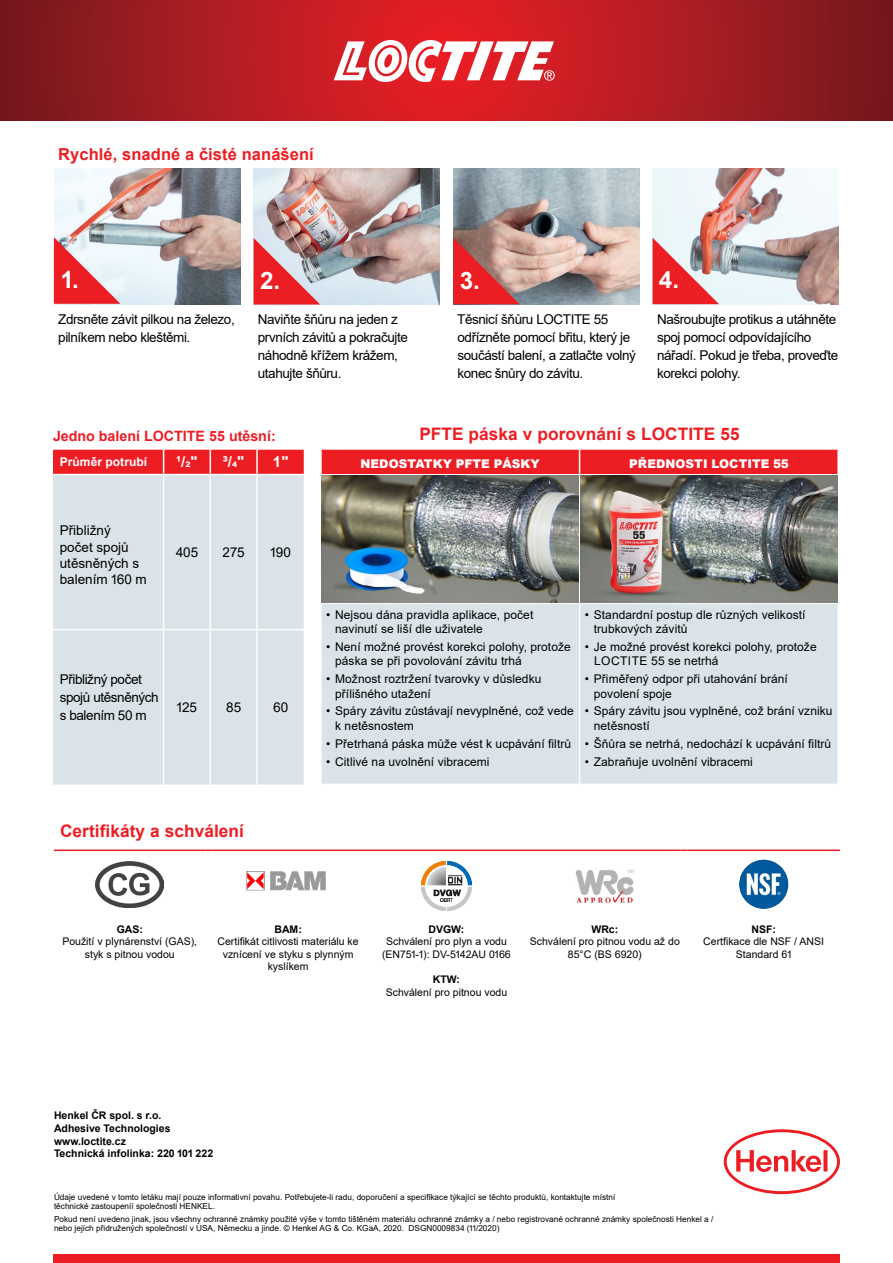
<style>
.page{position:relative;width:893px;height:1263px;background:#fff}
.page>*{position:absolute;margin:0;border:0;box-sizing:border-box;transform-origin:0 0}
.t1{font:700 24px "Arial";color:#fff}
.t2{font:700 17.25px "Arial";letter-spacing:.005em;color:#ed1d24}
.t3{font:700 16.5px "Arial";letter-spacing:.005em;color:#ed1d24}
.t4{font:700 15px "Arial";color:#fff}
.t5{font:700 14.25px "Arial";color:#ed1d24}
.t6{font:13.5px/18px "Arial";letter-spacing:-.03em;color:#000}
.t7{font:13.5px/16.2px "Arial";color:#000}
.t8{font:12px/14.4px "Arial";letter-spacing:.005em;color:#000}
.t9{font:900 12px "Arial";letter-spacing:.005em;color:#fff}
.t10{font:700 12px "Arial";letter-spacing:.005em;color:#fff}
.t11{font:10.5px/12.6px "Arial";color:#000;text-align:center}
.t12{font:700 10.5px/12.6px "Arial";color:#000}
.t13{font:8.25px/9px "Arial";color:#000}
</style>
<div class="page">
<svg style="left:724px;top:1129px;width:116px;height:65px"></svg>
<div style="left:53px;top:1254px;width:787px;height:9px;background:#ed1d24"></div>
<svg style="left:0;top:0;width:893px;height:120px;background:#aa1c21"></svg>
<svg style="left:334px;top:40px;width:221px;height:42px"></svg>
<div style="left:322px;top:604px;width:515px;height:180px;background:#dae3e8"></div>
<div style="left:321px;top:449px;width:517px;height:25px;background:#ed1d24"></div>
<hr style="left:837px;top:450px;width:2px;height:24px;background:#fff">
<hr style="left:579px;top:604px;width:1px;height:180px;background:#fff">
<img style="left:322px;top:476px;width:515px;height:126px">
<hr style="left:54px;top:849px;width:152px;height:2px;background:#ed1d24">
<svg style="left:206px;top:849px;width:6px;height:2px"></svg>
<hr style="left:212px;top:849px;width:152px;height:2px;background:#ed1d24">
<svg style="left:364px;top:849px;width:7px;height:2px"></svg>
<hr style="left:371px;top:849px;width:151px;height:2px;background:#ed1d24">
<svg style="left:522px;top:849px;width:7px;height:2px"></svg>
<hr style="left:529px;top:849px;width:152px;height:2px;background:#ed1d24">
<svg style="left:681px;top:849px;width:6px;height:2px"></svg>
<hr style="left:687px;top:849px;width:153px;height:2px;background:#ed1d24">
<img style="left:96px;top:862px;width:68px;height:45px">
<img style="left:247px;top:871px;width:79px;height:20px">
<img style="left:422px;top:861px;width:49px;height:50px">
<img style="left:575px;top:870px;width:59px;height:33px">
<img style="left:739px;top:860px;width:49px;height:49px;border-radius:25px">
<img style="left:54px;top:169px;width:186px;height:135px">
<img style="left:254px;top:169px;width:186px;height:135px">
<img style="left:453px;top:169px;width:186px;height:135px">
<img style="left:653px;top:169px;width:186px;height:135px">
<svg style="left:54px;top:237px;width:66px;height:67px"></svg>
<svg style="left:254px;top:238px;width:66px;height:66px;background:#d36b71"></svg>
<svg style="left:453px;top:238px;width:67px;height:66px;background:#d05857"></svg>
<svg style="left:652px;top:238px;width:67px;height:66px;background:#dc6f72"></svg>
<div style="left:53px;top:475px;width:251px;height:309px;background:#dae3e8"></div>
<div style="left:53px;top:450px;width:251px;height:24px;background:#ed1d24"></div>
<hr style="left:256px;top:450px;width:2px;height:24px;background:#fff">
<hr style="left:163px;top:475px;width:1px;height:154px;background:#fff">
<hr style="left:210px;top:475px;width:1px;height:154px;background:#fff">
<hr style="left:256px;top:475px;width:2px;height:154px;background:#fff">
<hr style="left:53px;top:629px;width:111px;height:1px;background:#fff">
<hr style="left:164px;top:629px;width:46px;height:1px;background:#fff">
<hr style="left:163px;top:630px;width:1px;height:154px;background:#fff">
<hr style="left:210px;top:629px;width:47px;height:1px;background:#fff">
<hr style="left:210px;top:630px;width:1px;height:154px;background:#fff">
<hr style="left:257px;top:629px;width:47px;height:1px;background:#fff">
<hr style="left:256px;top:630px;width:2px;height:154px;background:#fff">
<h3 class="t3" style="left:58px;top:143px;width:257px">Rychlé, snadné a čisté nanášení</h3>
<h1 class="t1" style="left:62px;top:263px;width:19px">1.</h1>
<h1 class="t1" style="left:260px;top:263px;width:22px">2.</h1>
<h1 class="t1" style="left:460px;top:263px;width:22px">3.</h1>
<h1 class="t1" style="left:659px;top:263px;width:22px">4.</h1>
<p class="t6" style="left:58px;top:310px;width:178px">Zdrsněte závit pilkou na železo, pilníkem nebo kleštěmi.</p>
<p class="t6" style="left:258px;top:310px;width:152px">Naviňte šňůru na jeden z prvních závitů a pokračujte náhodně křížem krážem, utahujte šňůru.</p>
<p class="t6" style="left:457px;top:310px;width:180px">Těsnicí šňůru LOCTITE 55 odřízněte pomocí břitu, který je součástí balení, a zatlačte volný konec šnůry do závitu.</p>
<p class="t6" style="left:657px;top:310px;width:183px">Našroubujte protikus a utáhněte spoj pomocí odpovídajícího nářadí. Pokud je třeba, proveďte korekci polohy.</p>
<p class="t5" style="left:53px;top:426px;width:224px">Jedno balení LOCTITE 55 utěsní:</p>
<p class="t10" style="left:60px;top:453px;width:89px">Průměr potrubí</p>
<p class="t4" style="left:176px;top:451px;width:23px">1/2"</p>
<p class="t4" style="left:223px;top:451px;width:23px">3/4"</p>
<p class="t4" style="left:273px;top:451px;width:17px">1"</p>
<p class="t7" style="left:60px;top:522px;width:89px">Přibližný počet spojů utěsněných s balením 160 m</p>
<p class="t6" style="left:176px;top:543px;width:24px">405</p>
<p class="t6" style="left:223px;top:543px;width:24px">275</p>
<p class="t6" style="left:271px;top:543px;width:22px">190</p>
<p class="t6" style="left:60px;top:670px;width:100px">Přibližný počet spojů utěsněných s balením 50 m</p>
<p class="t6" style="left:177px;top:698px;width:22px">125</p>
<p class="t6" style="left:226px;top:698px;width:17px">85</p>
<p class="t6" style="left:273px;top:698px;width:17px">60</p>
<h2 class="t2" style="left:60px;top:819px;width:186px">Certifikáty a schválení</h2>
<h2 class="t2" style="left:419px;top:421px;width:322px">PFTE páska v porovnání s LOCTITE 55</h2>
<p class="t9" style="left:361px;top:455px;width:181px">NEDOSTATKY PFTE PÁSKY</p>
<p class="t9" style="left:629px;top:455px;width:161px">PŘEDNOSTI LOCTITE 55</p>
<p class="t8" style="left:335px;top:607px;width:200px;text-indent:-9px">• Nejsou dána pravidla aplikace, počet navinutí se liší dle uživatele</p>
<p class="t8" style="left:335px;top:639px;width:237px;text-indent:-9px">• Není možné provést korekci polohy, protože páska se při povolování závitu trhá</p>
<p class="t8" style="left:335px;top:672px;width:208px;text-indent:-9px">• Možnost roztržení tvarovky v důsledku přílišného utažení</p>
<p class="t8" style="left:335px;top:704px;width:240px;text-indent:-9px">• Spáry závitu zůstávají nevyplněné, což vede k netěsnostem</p>
<p class="t8" style="left:326px;top:736px;width:246px">• Přetrhaná páska může vést k ucpávání filtrů</p>
<p class="t8" style="left:326px;top:754px;width:165px">• Citlivé na uvolnění vibracemi</p>
<p class="t8" style="left:594px;top:607px;width:213px;text-indent:-9px">• Standardní postup dle různých velikostí trubkových závitů</p>
<p class="t8" style="left:594px;top:639px;width:224px;text-indent:-9px">• Je možné provést korekci polohy, protože<br>LOCTITE 55 se netrhá</p>
<p class="t8" style="left:594px;top:672px;width:196px;text-indent:-9px">• Přiměřený odpor při utahování brání povolení spoje</p>
<p class="t8" style="left:594px;top:704px;width:240px;text-indent:-9px">• Spáry závitu jsou vyplněné, což brání vzniku netěsností</p>
<p class="t8" style="left:585px;top:736px;width:248px">• Šňůra se netrhá, nedochází k ucpávání filtrů</p>
<p class="t8" style="left:585px;top:754px;width:170px">• Zabraňuje uvolnění vibracemi</p>
<p class="t12" style="left:117px;top:923px;width:28px">GAS:</p>
<p class="t11" style="left:62px;top:935px;width:136px">Použití v plynárenství (GAS), styk s pitnou vodou</p>
<p class="t12" style="left:274px;top:923px;width:29px">BAM:</p>
<p class="t11" style="left:218px;top:935px;width:143px">Certifikát citlivosti materiálu ke vznícení ve styku s plynným kyslíkem</p>
<p class="t12" style="left:428px;top:923px;width:37px">DVGW:</p>
<p class="t11" style="left:382px;top:935px;width:130px">Schválení pro plyn a vodu (EN751-1): DV-5142AU 0166</p>
<p class="t12" style="left:433px;top:973px;width:29px">KTW:</p>
<p class="t11" style="left:386px;top:985px;width:123px">Schválení pro pitnou vodu</p>
<p class="t12" style="left:591px;top:923px;width:28px">WRc:</p>
<p class="t11" style="left:530px;top:935px;width:152px">Schválení pro pitnou vodu až do<br>85°C (BS 6920)</p>
<p class="t12" style="left:751px;top:923px;width:26px">NSF:</p>
<p class="t11" style="left:703px;top:935px;width:122px">Certfikace dle NSF / ANSI<br>Standard 61</p>
<p class="t12" style="left:54px;top:1109px;width:161px">Henkel ČR spol. s r.o.<br>Adhesive Technologies www.loctite.cz<br>Technická infolinka: 220 101 222</p>
<p class="t13" style="left:54px;top:1192px;width:563px">Údaje uvedené v tomto letáku mají pouze informativní povahu. Potřebujete-li radu, doporučení a specifikace týkající se těchto produktů, kontaktujte místní těchnické zastoupeníí společnosti HENKEL.</p>
<p class="t13" style="left:54px;top:1215px;width:661px">Pokud není uvedeno jinak, jsou všechny ochranné známky použité výše v tomto tištěném materiálu ochranné známky a / nebo registrované ochranné známky společnosti Henkel a / nebo jejích přidružených společností v USA, Německu a jinde. © Henkel AG &amp; Co. KGaA, 2020. DSGN0009834 (11/2020)</p>
</div>
